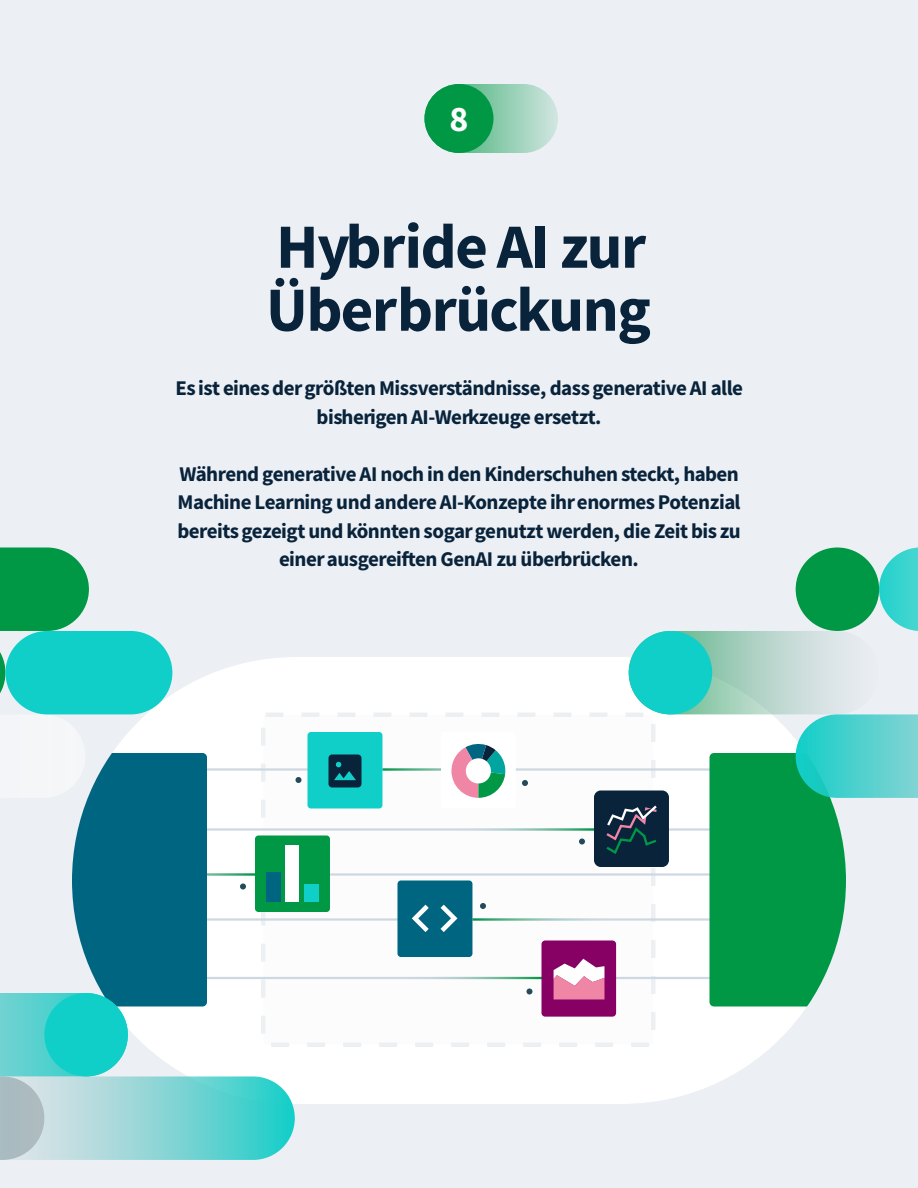
<style>
.page{position:relative;width:918px;height:1188px;background:#ecf0f5}
.page>*{position:absolute;margin:0;border:0;box-sizing:border-box;transform-origin:0 0}
.t1{font:63px/63px "Source Sans Variable";letter-spacing:-.02em;color:#09233b}
.t2{font:36px "Source Sans Variable";color:#fff}
.t3{font:21px/28.5px "Source Sans Variable";letter-spacing:-.02em;color:#09233b;text-align:center}
</style>
<div class="page">
<svg style="left:424px;top:84px;width:134px;height:69px;background:#a0d3bc"></svg>
<div style="left:424px;top:84px;width:70px;height:69px;background:#009845;border-radius:50%"></div>
<div style="left:72px;top:657px;width:774px;height:447px;background:#fff;border-radius:224px"></div>
<div style="left:261px;top:712px;width:395px;height:335px;border:4px dashed #c4cfda;border-radius:2px"></div>
<hr style="left:190px;top:918px;width:542px;height:3px;background:#ced8e2">
<hr style="left:190px;top:873px;width:542px;height:3px;background:#ced8e2">
<hr style="left:190px;top:977px;width:542px;height:2px;background:#ced8e2">
<hr style="left:408px;top:977px;width:135px;height:2px;background:#fff">
<svg style="left:526px;top:988px;width:6px;height:6px"></svg>
<svg style="left:480px;top:903px;width:6px;height:6px"></svg>
<svg style="left:522px;top:780px;width:6px;height:6px"></svg>
<svg style="left:579px;top:838px;width:6px;height:6px"></svg>
<hr style="left:190px;top:768px;width:542px;height:3px;background:#ced8e2">
<hr style="left:184px;top:828px;width:544px;height:3px;background:#ced8e2">
<hr style="left:459px;top:828px;width:135px;height:3px;background:#fff">
<hr style="left:472px;top:918px;width:136px;height:3px;background:#fff">
<hr style="left:382px;top:768px;width:136px;height:3px;background:#fff">
<div style="left:594px;top:790px;width:75px;height:77px;background:#09233b;border-radius:7px"></div>
<svg style="left:606px;top:805px;width:51px;height:49px"></svg>
<div style="left:255px;top:836px;width:75px;height:76px;background:#009845;border-radius:3px"></div>
<div style="left:304px;top:884px;width:14px;height:18px;background:#10cfc9"></div>
<svg style="left:451px;top:743px;width:55px;height:55px"></svg>
<div style="left:542px;top:940px;width:74px;height:77px;background:#870064;border-radius:4px"></div>
<svg style="left:554px;top:959px;width:50px;height:40px;background:#e49cbb"></svg>
<div style="left:307px;top:732px;width:75px;height:77px;background:#10cfc9;border-radius:3px"></div>
<svg style="left:328px;top:754px;width:34px;height:34px"></svg>
<div style="left:397px;top:880px;width:75px;height:77px;background:#006580;border-radius:3px"></div>
<svg style="left:412px;top:905px;width:46px;height:27px"></svg>
<svg style="left:629px;top:631px;width:250px;height:83px"></svg>
<svg style="left:710px;top:714px;width:208px;height:292px"></svg>
<div style="left:629px;top:631px;width:83px;height:83px;background:#10cfc9;border-radius:42px"></div>
<svg style="left:879px;top:548px;width:39px;height:83px"></svg>
<div style="left:796px;top:548px;width:83px;height:83px;background:#009845;border-radius:50%"></div>
<svg style="left:0;top:548px;width:302px;height:612px"></svg>
<h2 class="t2" style="left:449px;top:97px;width:21px">8</h2>
<h1 class="t1" style="left:266px;top:216px;width:386px">Hybride AI zur<br>Überbrückung</h1>
<p class="t3" style="left:175px;top:374px;width:569px">Es ist eines der größten Missverständnisse, dass generative AI alle bisherigen AI-Werkzeuge ersetzt.</p>
<p class="t3" style="left:177px;top:460px;width:565px">Während generative AI noch in den Kinderschuhen steckt, haben Machine Learning und andere AI-Konzepte ihr enormes Potenzial bereits gezeigt und könnten sogar genutzt werden, die Zeit bis zu einer ausgereiften GenAI zu überbrücken.</p>
</div>
